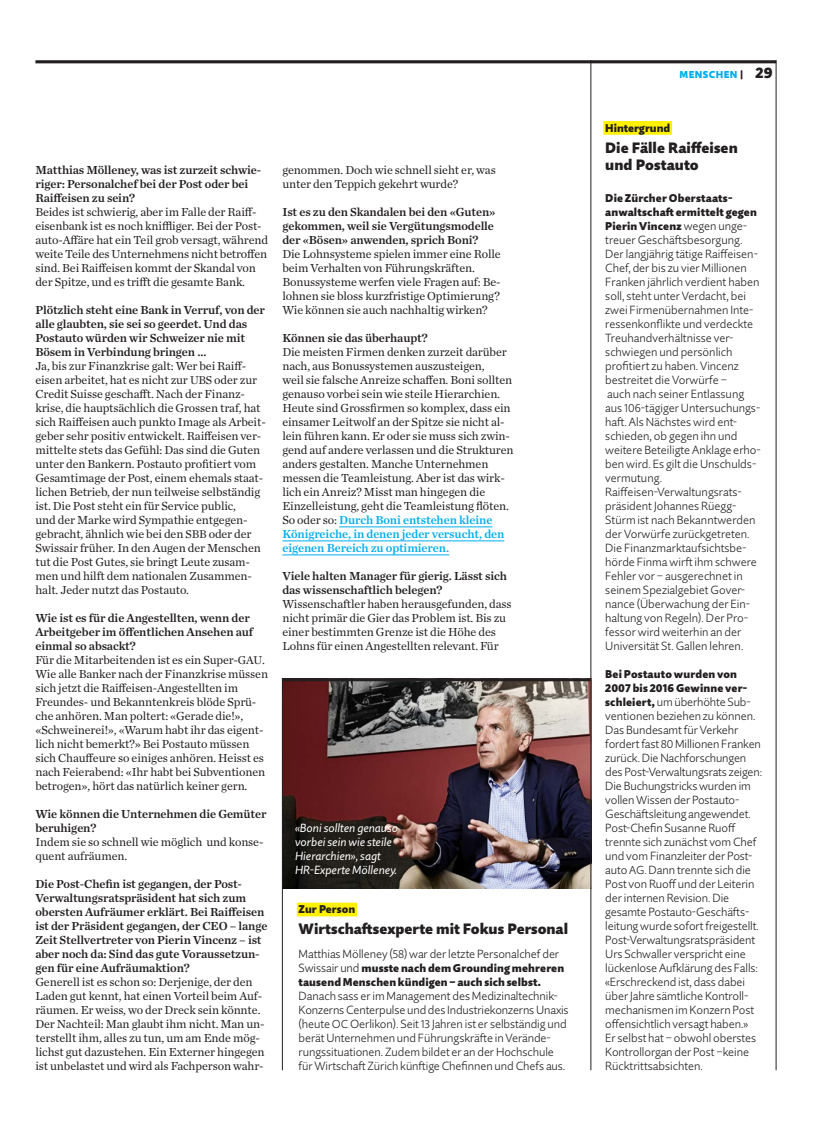
<style>
.page{position:relative;width:833px;height:1134px;background:#fff}
.page>*{position:absolute;margin:0;border:0;box-sizing:border-box;transform-origin:0 0}
._164_TI_12_QS_x04{font:900 15px/17.5px "Quire Sans Pro";letter-spacing:.005em;color:#231f20}
._221_LT_Antwort_CT_x{font:12.25px/14px "Chronicle Text G1";letter-spacing:-.01em;color:#231f20}
._220_LT_Frage_CT_x40{font:12.25px/14px "Chronicle Text G1 Semi";letter-spacing:-.01em;color:#231f20}
._252_LT_stumpf_QS_x0{font:300 11.75px/14px "Quire Sans Pro";letter-spacing:-.005em;color:#231f20}
._310_Legende_QS_x11{font:italic 11.75px/14px "Quire Sans Pro";color:#fff}
._252_LT_stumpf_QS_x0-2{font:900 11.25px/14px "Quire Sans Pro";letter-spacing:.015em;color:#231f20}
._150_SM_QS_x03{font:900 11.25px "Quire Sans Pro";color:#231f20}
._300_Rubrik_Ausgabe{font:900 10px "Quire Sans Pro";letter-spacing:.04em;color:#00aeef}
.s1{font-size:11.75px}
.s2{font-family:"Chronicle Text G1 Semi";color:#00aeef}
.s3{font-size:11.5px}
.s4{font-weight:300;font-size:11.75px}
.s5{color:#231f20}
.s6{font-size:15px;color:#231f20}
.s7{font-weight:900;font-size:11.25px}
</style>
<div class="page">
<hr style="left:339px;top:527px;width:153px;height:1px;background:#00aeef">
<hr style="left:282px;top:541px;width:222px;height:1px;background:#00aeef">
<hr style="left:282px;top:555px;width:167px;height:1px;background:#00aeef">
<div style="left:603px;top:121px;width:69px;height:14px;background:#fff101"></div>
<img style="left:283px;top:681px;width:307px;height:207px">
<div style="left:297px;top:903px;width:60px;height:13px;background:#fff101"></div>
<hr style="left:776px;top:60px;width:1px;height:1010px;background:#231f20">
<hr style="left:590px;top:60px;width:1px;height:1010px;background:#231f20">
<hr style="left:282px;top:678px;width:1px;height:392px;background:#231f20">
<hr style="left:35px;top:60px;width:741px;height:3px;background:#231f20">
<hr style="left:282px;top:678px;width:308px;height:3px;background:#231f20">
<p class="_220_LT_Frage_CT_x40" style="left:35px;top:162px;width:227px">Matthias Mölleney, was ist zurzeit schwie&shy;riger: Personalchef bei der Post oder bei<br>Raiffeisen zu sein?</p>
<p class="_221_LT_Antwort_CT_x" style="left:35px;top:204px;width:234px">Beides ist schwierig, aber im Falle der Raiff&shy;eisenbank ist es noch kniffliger. Bei der Post&shy;auto-Affäre hat ein Teil grob versagt, während weite Teile des Unternehmens nicht betroffen sind. Bei Raiffeisen kommt der Skandal von der Spitze, und es trifft die gesamte Bank.</p>
<p class="_220_LT_Frage_CT_x40" style="left:35px;top:302px;width:231px">Plötzlich steht eine Bank in Verruf, von der alle glaubten, sie sei so geerdet. Und das Postauto würden wir Schweizer nie mit Bösem in Verbindung bringen …</p>
<p class="_221_LT_Antwort_CT_x" style="left:35px;top:358px;width:232px">Ja, bis zur Finanzkrise galt: Wer bei Raiff&shy;eisen arbeitet, hat es nicht zur <span class="s1">UBS</span> oder zur Credit Suisse geschafft. Nach der Finanz&shy;krise, die hauptsächlich die Grossen traf, hat sich Raiffeisen auch punkto Image als Arbeit&shy;geber sehr positiv entwickelt. Raiffeisen ver&shy;mittelte stets das Gefühl: Das sind die Guten unter den Bankern. Postauto profitiert vom Gesamtimage der Post, einem ehemals staat&shy;lichen Betrieb, der nun teilweise selbständig ist. Die Post steht ein für Service public,<br>und der Marke wird Sympathie entgegen&shy;gebracht, ähnlich wie bei den <span class="s1">SBB</span> oder der Swissair früher. In den Augen der Menschen tut die Post Gutes, sie bringt Leute zusam&shy;men und hilft dem nationalen Zusammen&shy;halt. Jeder nutzt das Postauto.</p>
<p class="_220_LT_Frage_CT_x40" style="left:35px;top:610px;width:219px">Wie ist es für die Angestellten, wenn der<br>Arbeitgeber im öffentlichen Ansehen auf einmal so absackt?</p>
<p class="_221_LT_Antwort_CT_x" style="left:35px;top:652px;width:234px">Für die Mitarbeitenden ist es ein Super-<span class="s1">GAU</span>.<br>Wie alle Banker nach der Finanzkrise müssen sich jetzt die Raiffeisen-Angestellten im Freundes- und Bekanntenkreis blöde Sprü&shy;che anhören. Man poltert: «Gerade die!», «Schweinerei!», «Warum habt ihr das eigent&shy;lich nicht bemerkt?» Bei Postauto müssen sich Chauffeure so einiges anhören. Heisst es nach Feierabend: «Ihr habt bei Subventionen betrogen», hört das natürlich keiner gern.</p>
<p class="_220_LT_Frage_CT_x40" style="left:35px;top:806px;width:233px">Wie können die Unternehmen die Gemüter beruhigen?</p>
<p class="_221_LT_Antwort_CT_x" style="left:35px;top:834px;width:230px">Indem sie so schnell wie möglich und konse&shy;quent aufräumen.</p>
<p class="_220_LT_Frage_CT_x40" style="left:35px;top:876px;width:234px">Die Post-Chefin ist gegangen, der Post-Verwaltungsratspräsident hat sich zum obersten Aufräumer erklärt. Bei Raiffeisen ist der Präsident gegangen, der CEO – lange Zeit Stellvertreter von Pierin Vincenz – ist aber noch da: Sind das gute Voraussetzun&shy;gen für eine Aufräumaktion?</p>
<p class="_221_LT_Antwort_CT_x" style="left:35px;top:974px;width:231px">Generell ist es schon so: Derjenige, der den Laden gut kennt, hat einen Vorteil beim Auf&shy;räumen. Er weiss, wo der Dreck sein könnte.<br>Der Nachteil: Man glaubt ihm nicht. Man un&shy;terstellt ihm, alles zu tun, um am Ende mög&shy;lichst gut dazustehen. Ein Externer hingegen ist unbelastet und wird als Fachperson wahr-</p>
<p class="_221_LT_Antwort_CT_x" style="left:282px;top:162px;width:215px">genommen. Doch wie schnell sieht er, was unter den Teppich gekehrt wurde?</p>
<p class="_220_LT_Frage_CT_x40" style="left:282px;top:204px;width:215px">Ist es zu den Skandalen bei den «Guten» gekommen, weil sie Vergütungsmodelle der «Bösen» anwenden, sprich Boni?</p>
<p class="_221_LT_Antwort_CT_x" style="left:282px;top:246px;width:220px">Die Lohnsysteme spielen immer eine Rolle beim Verhalten von Führungskräften.<br>Bonussysteme werfen viele Fragen auf: Be&shy;lohnen sie bloss kurzfristige Optimierung?<br>Wie können sie auch nachhaltig wirken?</p>
<p class="_220_LT_Frage_CT_x40" style="left:282px;top:330px;width:147px">Können sie das überhaupt?</p>
<p class="_221_LT_Antwort_CT_x" style="left:282px;top:344px;width:233px">Die meisten Firmen denken zurzeit darüber nach, aus Bonussystemen auszusteigen,<br>weil sie falsche Anreize schaffen. Boni sollten genauso vorbei sein wie steile Hierarchien.<br>Heute sind Grossfirmen so komplex, dass ein einsamer Leitwolf an der Spitze sie nicht al&shy;lein führen kann. Er oder sie muss sich zwin&shy;gend auf andere verlassen und die Strukturen anders gestalten. Manche Unternehmen messen die Teamleistung. Aber ist das wirk&shy;lich ein Anreiz? Misst man hingegen die Einzelleistung, geht die Teamleistung flöten.<br>So oder so: <span class="s2">Durch Boni entstehen kleine Königreiche, in denen jeder versucht, den eigenen Bereich zu optimieren.</span></p>
<p class="_220_LT_Frage_CT_x40" style="left:282px;top:568px;width:226px">Viele halten Manager für gierig. Lässt sich das wissenschaftlich belegen?</p>
<p class="_221_LT_Antwort_CT_x" style="left:282px;top:596px;width:231px">Wissenschaftler haben herausgefunden, dass nicht primär die Gier das Problem ist. Bis zu einer bestimmten Grenze ist die Höhe des Lohns für einen Angestellten relevant. Für</p>
<p class="_310_Legende_QS_x11" style="left:295px;top:821px;width:105px">«Boni sollten genauso vorbei sein wie steile<br>Hierarchien», sagt<br>HR-Experte Mölleney.</p>
<p class="_150_SM_QS_x03" style="left:299px;top:902px;width:58px">Zur Person</p>
<p class="_164_TI_12_QS_x04" style="left:299px;top:920px;width:271px">Wirtschaftsexperte mit Fokus Personal</p>
<p class="_252_LT_stumpf_QS_x0" style="left:299px;top:947px;width:262px">Matthias Mölleney (<span class="s3">58</span>) war der letzte Personalchef der</p>
<p class="_252_LT_stumpf_QS_x0-2" style="left:299px;top:961px;width:267px"><span class="s4">Swissair und</span> musste nach dem Grounding mehreren tausend Menschen kündigen – auch sich selbst.</p>
<p class="_252_LT_stumpf_QS_x0" style="left:299px;top:989px;width:271px">Danach sass er im Management des Medizinaltechnik-Konzerns Centerpulse und des Industriekonzerns Unaxis (heute <span class="s3">OC</span> Oerlikon). Seit <span class="s3">13</span> Jahren ist er selbständig und berät Unternehmen und Führungskräfte in Verände&shy;rungssituationen. Zudem bildet er an der Hochschule für Wirtschaft Zürich künftige Chefinnen und Chefs aus.</p>
<p class="_300_Rubrik_Ausgabe" style="left:679px;top:68px;width:95px">MENSCHEN <span class="s5">|</span> <span class="s6">29</span></p>
<p class="_150_SM_QS_x03" style="left:605px;top:120px;width:67px">Hintergrund</p>
<p class="_164_TI_12_QS_x04" style="left:605px;top:138px;width:134px">Die Fälle Raiffeisen und Postauto</p>
<p class="_252_LT_stumpf_QS_x0-2" style="left:605px;top:191px;width:153px">Die Zürcher Oberstaats&shy;anwaltschaft ermittelt gegen<br>Pierin Vincenz <span class="s4">wegen unge-</span></p>
<p class="_252_LT_stumpf_QS_x0" style="left:605px;top:233px;width:157px">treuer Geschäftsbesorgung.<br>Der langjährig tätige Raiffeisen-<br>Chef, der bis zu vier Millionen<br>Franken jährlich verdient haben soll, steht unter Verdacht, bei zwei Firmenübernahmen Inte&shy;ressenkonflikte und verdeckte<br>Treuhandverhältnisse ver&shy;schwiegen und persönlich profitiert zu haben. Vincenz bestreitet die Vorwürfe –<br>auch nach seiner Entlassung aus <span class="s3">106</span>-tägiger Untersuchungs&shy;haft. Als Nächstes wird ent&shy;schieden, ob gegen ihn und weitere Beteiligte Anklage erho&shy;ben wird. Es gilt die Unschulds&shy;vermutung.<br>Raiffeisen-Verwaltungsrats&shy;präsident Johannes Rüegg-<br>Stürm ist nach Bekanntwerden der Vorwürfe zurückgetreten.<br>Die Finanzmarktaufsichtsbe&shy;hörde Finma wirft ihm schwere<br>Fehler vor – ausgerechnet in seinem Spezialgebiet Gover&shy;nance (Überwachung der Ein&shy;haltung von Regeln). Der Pro&shy;fessor wird weiterhin an der<br>Universität St. Gallen lehren.</p>
<p class="_252_LT_stumpf_QS_x0-2" style="left:605px;top:667px;width:144px">Bei Postauto wurden von<br>2007 bis 2016 Gewinne ver-</p>
<p class="_252_LT_stumpf_QS_x0" style="left:605px;top:695px;width:158px"><span class="s7">schleiert,</span> um überhöhte Sub&shy;ventionen beziehen zu können.<br>Das Bundesamt für Verkehr fordert fast <span class="s3">80</span> Millionen Franken zurück. Die Nachforschungen des Post-Verwaltungsrats zeigen:<br>Die Buchungstricks wurden im vollen Wissen der Postauto-<br>Geschäftsleitung angewendet.<br>Post-Chefin Susanne Ruoff trennte sich zunächst vom Chef und vom Finanzleiter der Post&shy;auto <span class="s3">AG</span>. Dann trennte sich die<br>Post von Ruoff und der Leiterin der internen Revision. Die gesamte Postauto-Geschäfts&shy;leitung wurde sofort freigestellt.<br>Post-Verwaltungsratspräsident<br>Urs Schwaller verspricht eine lückenlose Aufklärung des Falls: «Erschreckend ist, dass dabei über Jahre sämtliche Kontroll&shy;mechanismen im Konzern Post offensichtlich versagt haben.»<br>Er selbst hat – obwohl oberstes<br>Kontrollorgan der Post –keine<br>Rücktrittsabsichten.</p>
</div>
